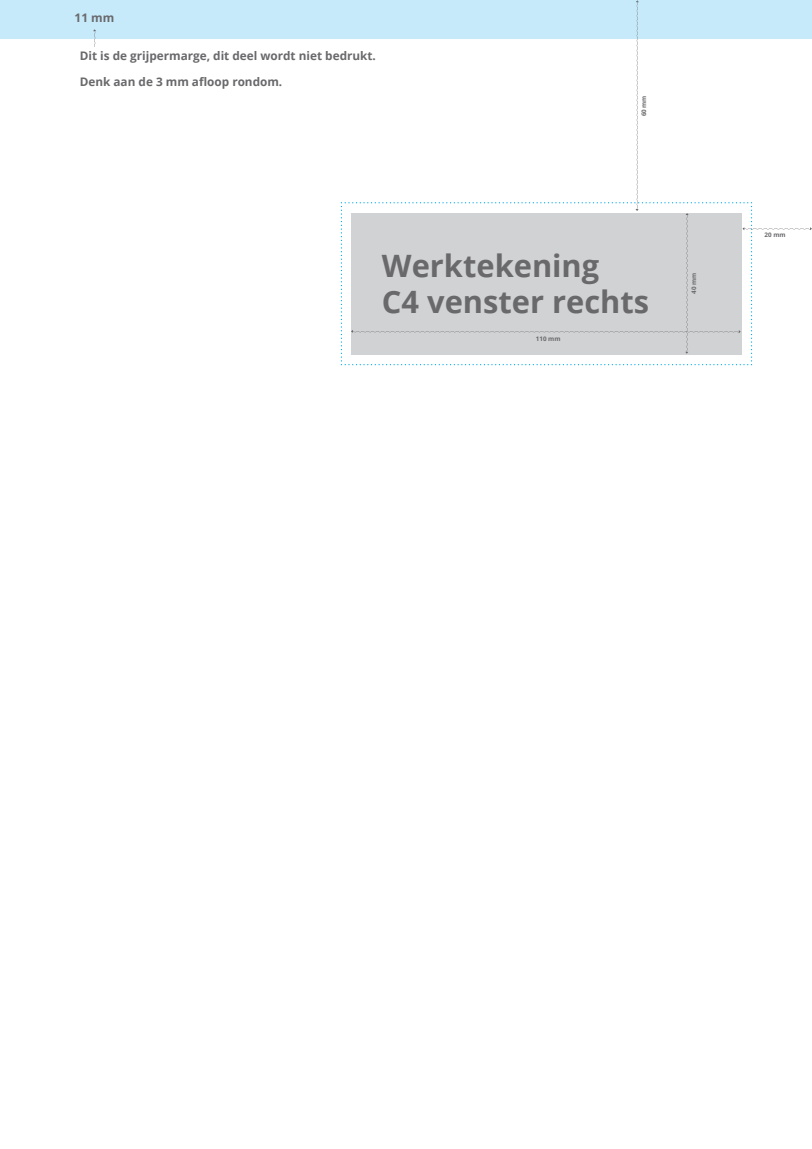
<style>
.page{position:relative;width:812px;height:1149px;background:#fff}
.page>*{position:absolute;margin:0;border:0;box-sizing:border-box;transform-origin:0 0}
.t1{font:700 30.75px "Open Sans";color:#69696c}
.t2{font:700 11.75px "Open Sans";color:#69696c}
.t3{font:700 6.25px "Open Sans";color:#69696c}
</style>
<div class="page">
<svg style="left:0;top:0;width:811px;height:365px"></svg>
<p class="t2" style="left:75px;top:10px;width:41px">11 mm</p>
<p class="t2" style="left:80px;top:47px;width:297px">Dit is de grijpermarge, dit deel wordt niet bedrukt.</p>
<p class="t2" style="left:80px;top:74px;width:204px">Denk aan de 3 mm afloop rondom.</p>
<p class="t3" style="left:639px;top:116px;width:23px;rotate:-90deg">60 mm</p>
<h1 class="t1" style="left:382px;top:244px;width:219px">Werktekening</h1>
<h1 class="t1" style="left:382px;top:279px;width:268px">C4 venster rechts</h1>
<p class="t3" style="left:536px;top:334px;width:26px">110 mm</p>
<p class="t3" style="left:689px;top:294px;width:23px;rotate:-90deg">40 mm</p>
<p class="t3" style="left:764px;top:230px;width:23px">20 mm</p>
</div>
